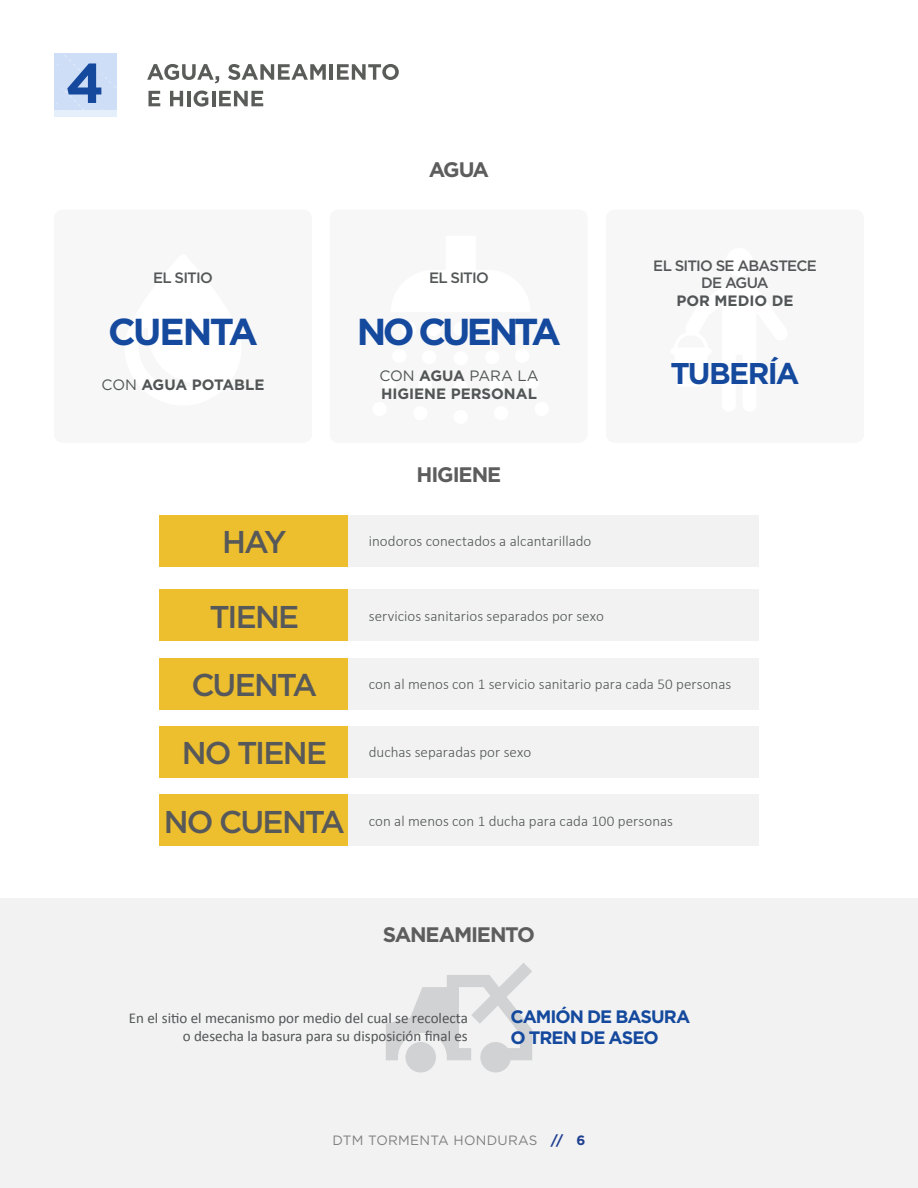
<style>
.page{position:relative;width:918px;height:1188px;background:#fff}
.page>*{position:absolute;margin:0;border:0;box-sizing:border-box;transform-origin:0 0}
.t1{font:700 37.5px "Gotham";letter-spacing:-.09em;color:#14499d}
.t2{font:500 31.5px "Gotham";letter-spacing:-.06em;color:#57585a}
.t3{font:700 30px "Gotham";letter-spacing:-.055em;color:#14499d}
.t4{font:700 21px "Gotham";letter-spacing:-.055em;color:#5d5d5d}
.t5{font:700 18px/21.6px "Gotham";letter-spacing:-.055em;color:#14499d}
.t6{font:300 15px "Calibri";letter-spacing:.005em;color:#515555}
.t7{font:15px/18px "Calibri";color:#515555;text-align:right}
.t8{font:700 15px/18px "Gotham";color:#515555}
.t9{font:500 15px/17.4px "Gotham";letter-spacing:-.05em;color:#545758;text-align:center}
.t10{font:13.5px "Gotham";letter-spacing:.02em;color:#808080}
.s1{font-weight:400}
.s2{font-weight:700;color:#1d3d90}
</style>
<div class="page">
<div style="left:54px;top:210px;width:258px;height:233px;background:#f7f7f7;border-radius:9px"></div>
<div style="left:330px;top:210px;width:258px;height:233px;background:#f7f7f7;border-radius:9px"></div>
<div style="left:606px;top:210px;width:258px;height:233px;background:#f7f7f7;border-radius:9px"></div>
<div style="left:0;top:898px;width:918px;height:290px;background:#f2f2f2"></div>
<div style="left:725px;top:248px;width:28px;height:29px;background:#fff;border-radius:50%"></div>
<div style="left:345px;top:515px;width:414px;height:51px;background:#f2f2f2"></div>
<div style="left:345px;top:590px;width:414px;height:51px;background:#f2f2f2"></div>
<div style="left:345px;top:726px;width:414px;height:51px;background:#f2f2f2"></div>
<div style="left:345px;top:658px;width:414px;height:51px;background:#f2f2f2"></div>
<div style="left:345px;top:794px;width:414px;height:52px;background:#f2f2f2"></div>
<div style="left:159px;top:515px;width:189px;height:51px;background:#edbf2e"></div>
<div style="left:159px;top:590px;width:189px;height:51px;background:#edbf2e"></div>
<div style="left:159px;top:726px;width:189px;height:51px;background:#edbf2e"></div>
<div style="left:159px;top:658px;width:189px;height:51px;background:#edbf2e"></div>
<div style="left:159px;top:794px;width:189px;height:52px;background:#edbf2e"></div>
<svg style="left:386px;top:963px;width:146px;height:110px"></svg>
<div style="left:54px;top:53px;width:62px;height:63px;background:#cfdef7"></div>
<div style="left:54px;top:110px;width:62px;height:6px;background:#e5effb"></div>
<svg style="left:56px;top:55px;width:60px;height:55px"></svg>
<svg style="left:147px;top:64px;width:72px;height:19px"></svg>
<svg style="left:228px;top:64px;width:98px;height:16px"></svg>
<hr style="left:330px;top:64px;width:3px;height:16px;background:#595c59">
<svg style="left:337px;top:64px;width:62px;height:16px"></svg>
<svg style="left:148px;top:91px;width:12px;height:15px"></svg>
<svg style="left:170px;top:91px;width:13px;height:15px"></svg>
<hr style="left:187px;top:91px;width:3px;height:15px;background:#595c59">
<svg style="left:194px;top:91px;width:14px;height:16px"></svg>
<hr style="left:212px;top:91px;width:3px;height:15px;background:#595c59">
<svg style="left:219px;top:91px;width:44px;height:15px"></svg>
<h3 class="t4" style="left:429px;top:156px;width:62px">AGUA</h3>
<p class="t9" style="left:153px;top:268px;width:61px">EL SITIO</p>
<p class="t9" style="left:429px;top:268px;width:61px">EL SITIO</p>
<p class="t9" style="left:653px;top:257px;width:165px">EL SITIO SE ABASTECE<br>DE AGUA</p>
<p class="t8" style="left:677px;top:292px;width:118px">POR MEDIO DE</p>
<h1 class="t1" style="left:108px;top:307px;width:151px">CUENTA</h1>
<h1 class="t1" style="left:357px;top:307px;width:205px">NO CUENTA</h1>
<p class="t8" style="left:102px;top:376px;width:164px"><span class="s1">CON</span> AGUA POTABLE</p>
<p class="t8" style="left:379px;top:367px;width:161px"><span class="s1">CON</span> AGUA <span class="s1">PARA LA<br></span>HIGIENE PERSONAL</p>
<h2 class="t2" style="left:222px;top:521px;width:66px">HAY</h2>
<h2 class="t2" style="left:209px;top:596px;width:91px">TIENE</h2>
<h3 class="t4" style="left:417px;top:461px;width:86px">HIGIENE</h3>
<p class="t6" style="left:369px;top:535px;width:224px">inodoros conectados a alcantarillado</p>
<p class="t6" style="left:369px;top:610px;width:237px">servicios sanitarios separados por sexo</p>
<h3 class="t3" style="left:670px;top:354px;width:131px">TUBERÍA</h3>
<h2 class="t2" style="left:191px;top:664px;width:127px">CUENTA</h2>
<p class="t6" style="left:369px;top:678px;width:364px">con al menos con 1 servicio sanitario para cada 50 personas</p>
<h2 class="t2" style="left:182px;top:733px;width:147px">NO TIENE</h2>
<p class="t6" style="left:369px;top:746px;width:164px">duchas separadas por sexo</p>
<h2 class="t2" style="left:164px;top:801px;width:183px">NO CUENTA</h2>
<p class="t6" style="left:369px;top:814px;width:306px">con al menos con 1 ducha para cada 100 personas</p>
<h3 class="t4" style="left:383px;top:921px;width:154px">SANEAMIENTO</h3>
<p class="t7" style="left:129px;top:1010px;width:341px">En el sitio el mecanismo por medio del cual se recolecta o desecha la basura para su disposición final es</p>
<p class="t5" style="left:510px;top:1005px;width:181px">CAMIÓN DE BASURA<br>O TREN DE ASEO</p>
<p class="t10" style="left:333px;top:1131px;width:254px">DTM TORMENTA HONDURAS <span class="s2">// 6</span></p>
</div>
